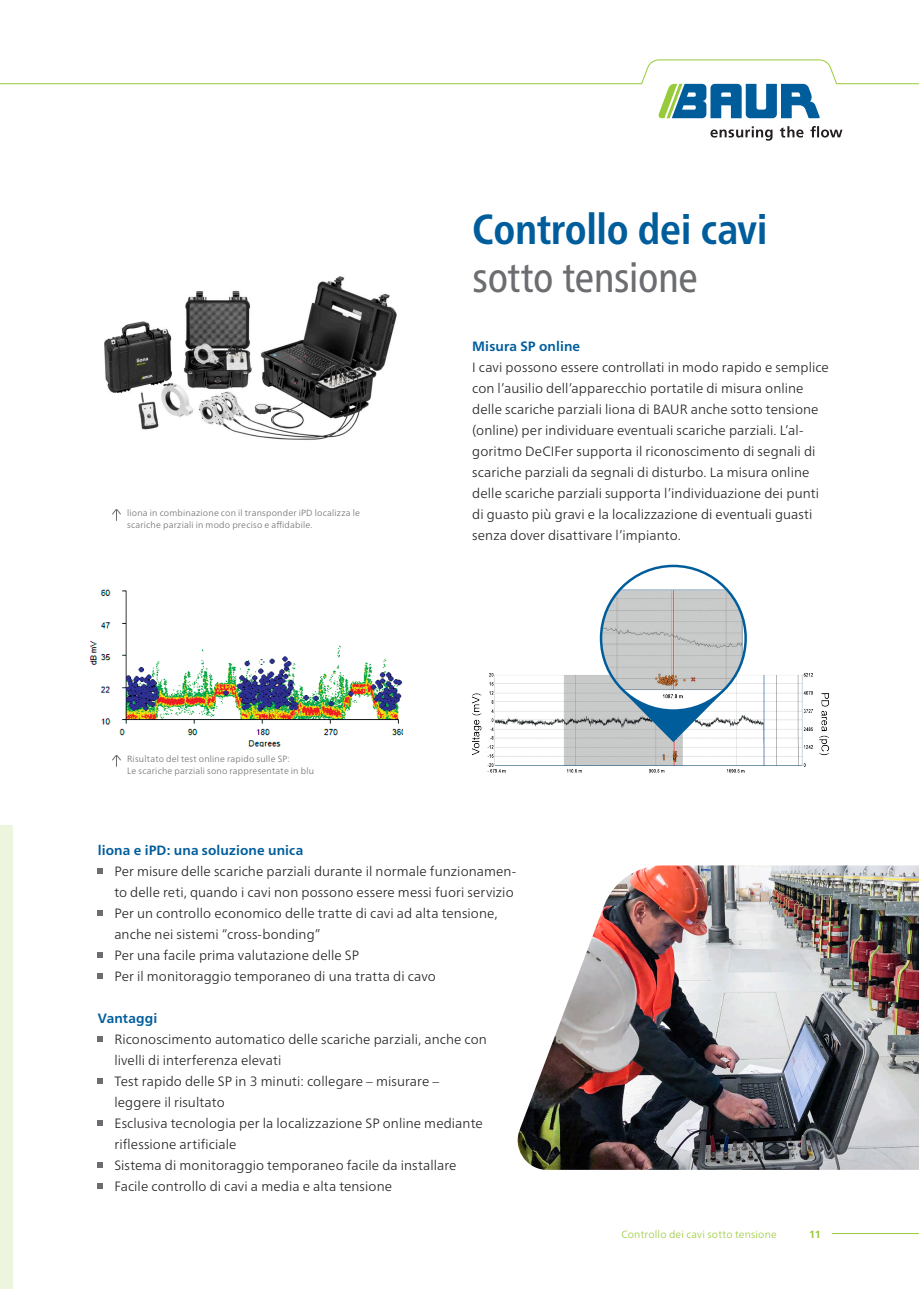
<style>
.page{position:relative;width:919px;height:1289px;background:#fff}
.page>*{position:absolute;margin:0;border:0;box-sizing:border-box;transform-origin:0 0}
.t1{font:700 condensed 42px/48px "Frutiger Neue LTW1 G";letter-spacing:-.005em;color:#005d9c}
.t2{font:300 13.5px/21px "Frutiger Neue LTW1 G";letter-spacing:.005em;color:#231f20}
.t3{font:700 13.5px "Frutiger Neue LTW1 G";letter-spacing:.01em;color:#005d9c}
.t4{font:300 10.5px "Frutiger Neue LTW1 G";letter-spacing:.015em;color:#99ca3b}
.t5{font:700 10.5px "Frutiger Neue LTW1 G";color:#99ca3b}
.t6{font:300 9px/12px "Frutiger Neue LTW1 G";letter-spacing:.02em;color:#6c6d70}
.s1{font-weight:400;color:#6c6d70}
</style>
<div class="page">
<div style="left:0;top:825px;width:13px;height:463px;background:#edf5df"></div>
<img style="left:517px;top:865px;width:401px;height:304px">
<img style="left:89px;top:589px;width:314px;height:157px">
<svg style="left:112px;top:509px;width:9px;height:12px"></svg>
<svg style="left:112px;top:755px;width:9px;height:11px"></svg>
<hr style="left:831px;top:1233px;width:87px;height:1px;background:#99ca3b">
<svg style="left:710px;top:126px;width:132px;height:15px"></svg>
<svg style="left:98px;top:868px;width:5px;height:5px"></svg>
<svg style="left:98px;top:910px;width:5px;height:5px"></svg>
<svg style="left:98px;top:952px;width:5px;height:5px"></svg>
<svg style="left:98px;top:973px;width:5px;height:5px"></svg>
<svg style="left:98px;top:1036px;width:5px;height:5px"></svg>
<svg style="left:98px;top:1078px;width:5px;height:5px"></svg>
<svg style="left:98px;top:1120px;width:5px;height:5px"></svg>
<svg style="left:98px;top:1162px;width:5px;height:5px"></svg>
<svg style="left:98px;top:1183px;width:5px;height:5px"></svg>
<svg style="left:0;top:59px;width:918px;height:59px"></svg>
<img style="left:472px;top:673px;width:357px;height:100px">
<svg style="left:619px;top:702px;width:108px;height:40px"></svg>
<div style="left:601px;top:566px;width:144px;height:144px;background:#fff;border-radius:50%"></div>
<img style="left:601px;top:584px;width:144px;height:118px">
<img style="left:105px;top:276px;width:292px;height:164px">
<p class="t6" style="left:127px;top:506px;width:234px">liona in combinazione con il transponder iPD localizza le scariche parziali in modo preciso e affidabile.</p>
<p class="t6" style="left:127px;top:752px;width:164px">Risultato del test online rapido sulle SP:</p>
<p class="t6" style="left:127px;top:764px;width:188px">Le scariche parziali sono rappresentate in blu</p>
<p class="t1" style="left:472px;top:201px;width:297px">Controllo dei cavi <span class="s1">sotto tensione</span></p>
<p class="t3" style="left:472px;top:336px;width:109px">Misura SP online</p>
<p class="t2" style="left:472px;top:355px;width:358px">I cavi possono essere controllati in modo rapido e semplice con l’ausilio dell’apparecchio portatile di misura online delle scariche parziali liona di BAUR anche sotto tensione (online) per individuare eventuali scariche parziali. L’al&shy;goritmo DeCIFer supporta il riconoscimento di segnali di scariche parziali da segnali di disturbo. La misura online delle scariche parziali supporta l’individuazione dei punti di guasto più gravi e la localizzazione di eventuali guasti senza dover disattivare l’impianto.</p>
<p class="t3" style="left:98px;top:840px;width:207px">liona e iPD: una soluzione unica</p>
<p class="t2" style="left:114px;top:859px;width:403px">Per misure delle scariche parziali durante il normale funzionamen&shy;to delle reti, quando i cavi non possono essere messi fuori servizio</p>
<p class="t2" style="left:114px;top:901px;width:384px">Per un controllo economico delle tratte di cavi ad alta tensione, anche nei sistemi “cross-bonding”</p>
<p class="t2" style="left:114px;top:943px;width:246px">Per una facile prima valutazione delle SP</p>
<p class="t2" style="left:114px;top:964px;width:323px">Per il monitoraggio temporaneo di una tratta di cavo</p>
<p class="t3" style="left:98px;top:1008px;width:61px">Vantaggi</p>
<p class="t2" style="left:114px;top:1027px;width:374px">Riconoscimento automatico delle scariche parziali, anche con livelli di interferenza elevati</p>
<p class="t2" style="left:114px;top:1069px;width:326px">Test rapido delle SP in 3 minuti: collegare – misurare – leggere il risultato</p>
<p class="t2" style="left:114px;top:1111px;width:370px">Esclusiva tecnologia per la localizzazione SP online mediante riflessione artificiale</p>
<p class="t2" style="left:114px;top:1153px;width:344px">Sistema di monitoraggio temporaneo facile da installare</p>
<p class="t2" style="left:114px;top:1174px;width:279px">Facile controllo di cavi a media e alta tensione</p>
<p class="t4" style="left:621px;top:1226px;width:157px">Controllo dei cavi sotto tensione</p>
<p class="t5" style="left:809px;top:1226px;width:13px">11</p>
</div>
